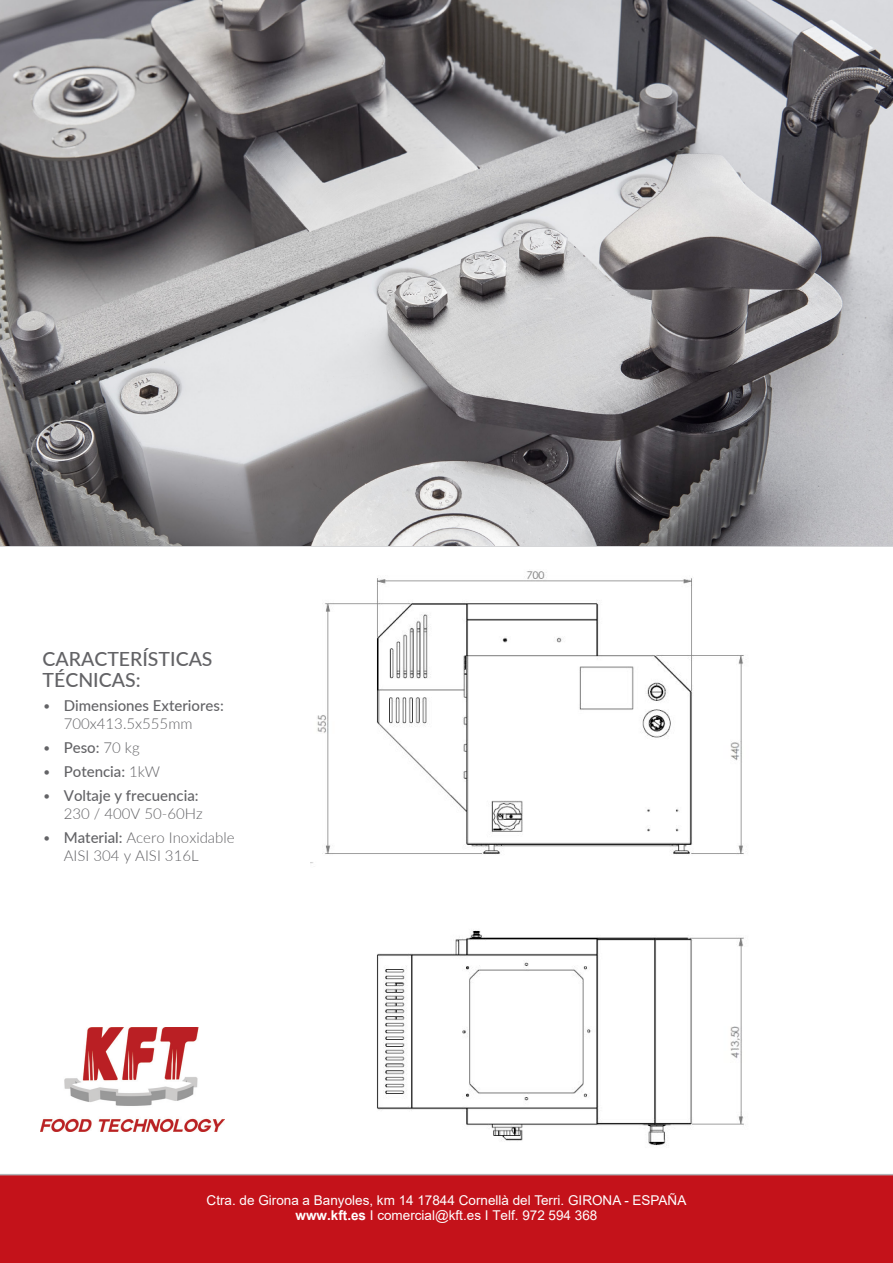
<style>
.page{position:relative;width:893px;height:1263px;background:#fff}
.page>*{position:absolute;margin:0;border:0;box-sizing:border-box;transform-origin:0 0}
.t1{font:500 19.5px/21px "Lato";color:#636366}
.t2{font:500 15px/18px "Lato";color:#636366}
.t3{font:300 15px/18px "Lato";color:#636366}
.t4{font:13.5px/15px "Arial";color:#fff;text-align:center}
.s1{font-weight:300}
.s2{font-weight:500}
.s3{font-weight:700}
</style>
<div class="page">
<img style="left:40px;top:1027px;width:185px;height:105px">
<div style="left:0;top:1175px;width:893px;height:88px;background:#c4121a"></div>
<hr style="left:0;top:1174px;width:893px;height:1px;background:#b2b3b7">
<img style="left:310px;top:571px;width:434px;height:575px">
<img style="left:0;top:0;width:893px;height:546px">
<h1 class="t1" style="left:43px;top:648px;width:172px">CARACTERÍSTICAS<br>TÉCNICAS:</h1>
<p class="t2" style="left:64px;top:696px;width:162px;text-indent:-21px"><span class="s1">•</span> Dimensiones Exteriores:<br><span class="s1">700x413.5x555mm</span></p>
<p class="t3" style="left:43px;top:738px;width:99px">• <span class="s2">Peso:</span> 70 kg</p>
<p class="t2" style="left:43px;top:762px;width:119px"><span class="s1">•</span> Potencia: <span class="s1">1kW</span></p>
<p class="t2" style="left:43px;top:786px;width:162px;text-align:right"><span class="s1">•</span> Voltaje y frecuencia:<br><span class="s1">230 / 400V 50-60Hz</span></p>
<p class="t3" style="left:64px;top:828px;width:172px;text-indent:-21px">• <span class="s2">Material:</span> Acero Inoxidable<br>AISI 304 y AISI 316L</p>
<p class="t4" style="left:207px;top:1193px;width:481px">Ctra. de Girona a Banyoles, km 14 17844 Cornellà del Terri. GIRONA - ESPAÑA <span class="s3">www.kft.es</span> I comercial@kft.es I Telf. 972 594 368</p>
</div>
